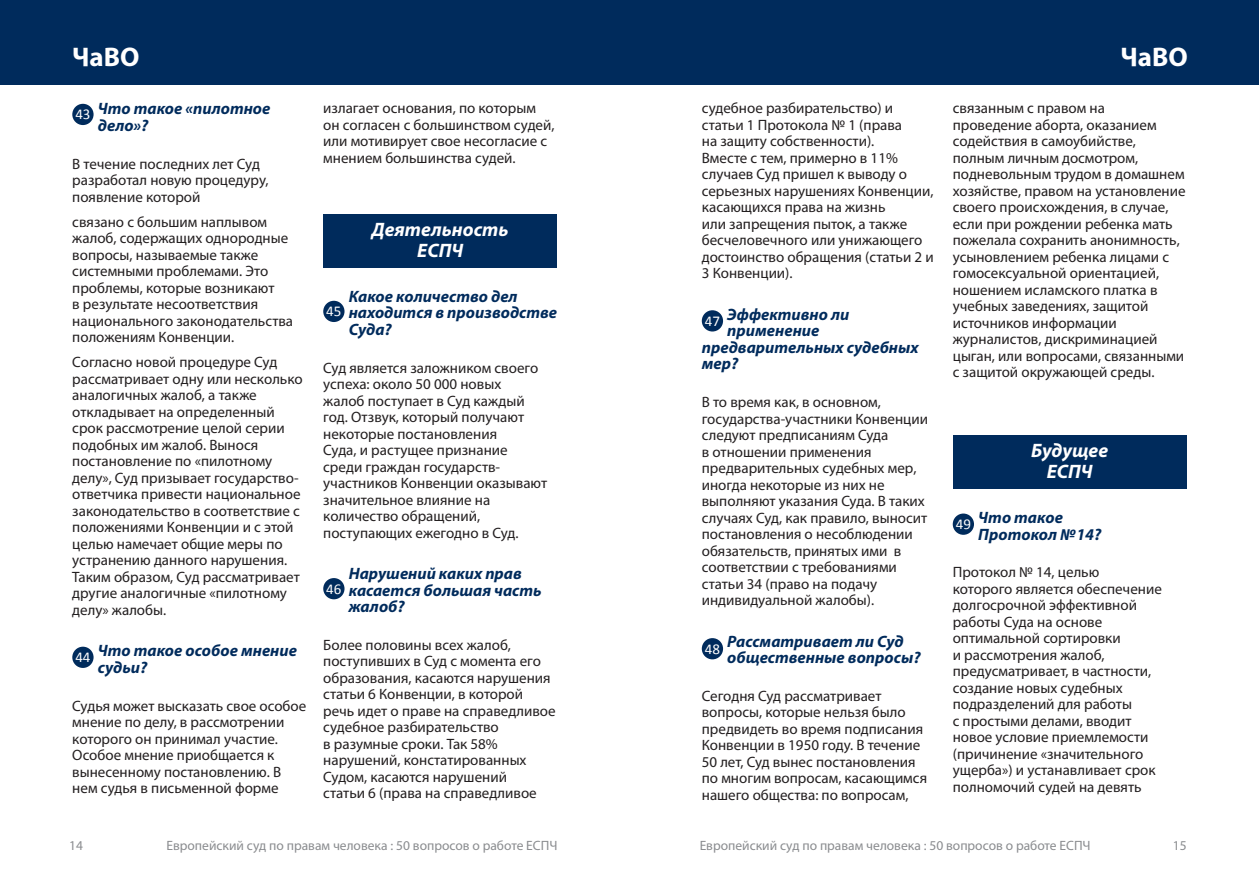
<style>
.page{position:relative;width:1259px;height:893px;background:#fff}
.page>*{position:absolute;margin:0;border:0;box-sizing:border-box;transform-origin:0 0}
.t1{font:700 27px "Myriad Pro";color:#fff}
.t2{font:italic 700 19.5px/21px "Myriad Pro";color:#fff;text-align:center}
.FAQ_-_Question{font:italic 700 16.5px/16.5px "Myriad Pro";color:#002b5c}
.FAQ_-_Texte{font:15px/16.5px "Myriad Pro";color:#231f20}
.t3{font:15px "Calibri";color:#fff}
.t4{font:13.5px "Myriad Pro";color:#8a8c8f}
</style>
<div class="page">
<div style="left:0;top:0;width:1259px;height:85px;background:#002b5c"></div>
<div style="left:72px;top:104px;width:22px;height:21px;background:#002b5c;border-radius:50%"></div>
<div style="left:72px;top:647px;width:22px;height:21px;background:#002b5c;border-radius:50%"></div>
<div style="left:323px;top:215px;width:234px;height:53px;background:#002b5c"></div>
<div style="left:323px;top:301px;width:21px;height:21px;background:#002b5c;border-radius:50%"></div>
<div style="left:323px;top:578px;width:21px;height:21px;background:#002b5c;border-radius:50%"></div>
<div style="left:702px;top:310px;width:21px;height:21px;background:#002b5c;border-radius:50%"></div>
<div style="left:702px;top:638px;width:21px;height:21px;background:#002b5c;border-radius:50%"></div>
<div style="left:952px;top:435px;width:234px;height:53px;background:#002b5c"></div>
<div style="left:952px;top:514px;width:22px;height:21px;background:#002b5c;border-radius:50%"></div>
<h1 class="t1" style="left:72px;top:39px;width:69px">ЧаВО</h1>
<h1 class="t1" style="left:1120px;top:39px;width:69px">ЧаВО</h1>
<p class="t3" style="left:75px;top:105px;width:17px">43</p>
<p class="FAQ_-_Question" style="left:98px;top:100px;width:174px">Что такое «пилотное дело»?</p>
<p class="FAQ_-_Texte" style="left:72px;top:155px;width:198px">В течение последних лет Суд разработал новую процедуру, появление которой</p>
<p class="FAQ_-_Texte" style="left:72px;top:213px;width:222px">связано с большим наплывом жалоб, содержащих однородные вопросы, называемые также системными проблемами. Это проблемы, которые возникают<br>в результате несоответствия национального законодательства положениям Конвенции.</p>
<p class="FAQ_-_Texte" style="left:72px;top:354px;width:232px">Согласно новой процедуре Суд рассматривает одну или несколько аналогичных жалоб, а также откладывает на определенный срок рассмотрение целой серии подобных им жалоб. Вынося постановление по «пилотному делу», Суд призывает государство&shy;ответчика привести национальное законодательство в соответствие с положениями Конвенции и с этой целью намечает общие меры по устранению данного нарушения.<br>Таким образом, Суд рассматривает другие аналогичные «пилотному делу» жалобы.</p>
<p class="t3" style="left:75px;top:648px;width:17px">44</p>
<p class="FAQ_-_Question" style="left:98px;top:642px;width:201px">Что такое особое мнение судьи?</p>
<p class="FAQ_-_Texte" style="left:72px;top:697px;width:235px">Судья может высказать свое особое мнение по делу, в рассмотрении которого он принимал участие.<br>Особое мнение приобщается к вынесенному постановлению. В нем судья в письменной форме</p>
<p class="FAQ_-_Texte" style="left:323px;top:100px;width:233px">излагает основания, по которым он согласен с большинством судей, или мотивирует свое несогласие с мнением большинства судей.</p>
<p class="t2" style="left:372px;top:219px;width:138px">Деятельность<br>ЕСПЧ</p>
<p class="FAQ_-_Question" style="left:349px;top:287px;width:210px">Какое количество дел находится в производстве<br>Суда?</p>
<p class="FAQ_-_Texte" style="left:323px;top:359px;width:225px">Суд является заложником своего успеха: около 50 000 новых<br>жалоб поступает в Суд каждый год. Отзвук, который получают некоторые постановления<br>Суда, и растущее признание среди граждан государств&shy;участников Конвенции оказывают значительное влияние на количество обращений, поступающих ежегодно в Суд.</p>
<p class="t3" style="left:326px;top:302px;width:17px">45</p>
<p class="FAQ_-_Question" style="left:349px;top:565px;width:194px">Нарушений каких прав касается большая часть жалоб?</p>
<p class="FAQ_-_Texte" style="left:323px;top:636px;width:234px">Более половины всех жалоб, поступивших в Суд с момента его образования, касаются нарушения статьи 6 Конвенции, в которой речь идет о праве на справедливое судебное разбирательство<br>в разумные сроки. Так 58% нарушений, констатированных<br>Судом, касаются нарушений<br>статьи 6 (права на справедливое</p>
<p class="t3" style="left:326px;top:579px;width:17px">46</p>
<p class="FAQ_-_Texte" style="left:702px;top:100px;width:233px">судебное разбирательство) и статьи 1 Протокола № 1 (права<br>на защиту собственности).<br>Вместе с тем, примерно в 11% случаев Суд пришел к выводу о серьезных нарушениях Конвенции, касающихся права на жизнь<br>или запрещения пыток, а также бесчеловечного или унижающего достоинство обращения (статьи 2 и<br>3 Конвенции).</p>
<p class="t3" style="left:705px;top:311px;width:17px">47</p>
<p class="FAQ_-_Question" style="left:727px;top:305px;width:124px">Эффективно ли</p>
<p class="FAQ_-_Question" style="left:727px;top:322px;width:94px">применение</p>
<p class="FAQ_-_Question" style="left:702px;top:338px;width:218px">предварительных судебных</p>
<p class="FAQ_-_Question" style="left:702px;top:355px;width:38px">мер?</p>
<p class="FAQ_-_Texte" style="left:702px;top:394px;width:228px">В то время как, в основном, государства-участники Конвенции следуют предписаниям Суда<br>в отношении применения предварительных судебных мер, иногда некоторые из них не выполняют указания Суда. В таких случаях Суд, как правило, выносит постановления о несоблюдении обязательств, принятых ими в соответствии с требованиями статьи 34 (право на подачу индивидуальной жалобы).</p>
<p class="t3" style="left:705px;top:639px;width:17px">48</p>
<p class="FAQ_-_Question" style="left:727px;top:632px;width:195px">Рассматривает ли Суд общественные вопросы?</p>
<p class="FAQ_-_Texte" style="left:702px;top:687px;width:227px">Сегодня Суд рассматривает вопросы, которые нельзя было предвидеть во время подписания<br>Конвенции в 1950 году. В течение<br>50 лет, Суд вынес постановления по многим вопросам, касающимся нашего общества: по вопросам,</p>
<p class="FAQ_-_Texte" style="left:952px;top:100px;width:234px">связанным с правом на проведение аборта, оказанием содействия в самоубийстве, полным личным досмотром, подневольным трудом в домашнем хозяйстве, правом на установление своего происхождения, в случае, если при рождении ребенка мать пожелала сохранить анонимность, усыновлением ребенка лицами с гомосексуальной ориентацией, ношением исламского платка в учебных заведениях, защитой источников информации журналистов, дискриминацией цыган, или вопросами, связанными с защитой окружающей среды.</p>
<p class="t2" style="left:1031px;top:439px;width:78px">Будущее<br>ЕСПЧ</p>
<p class="t3" style="left:955px;top:515px;width:17px">49</p>
<p class="FAQ_-_Question" style="left:978px;top:509px;width:125px">Что такое<br>Протокол №14?</p>
<p class="FAQ_-_Texte" style="left:952px;top:564px;width:211px">Протокол № 14, целью которого является обеспечение долгосрочной эффективной работы Суда на основе оптимальной сортировки<br>и рассмотрения жалоб, предусматривает, в частности, создание новых судебных подразделений для работы<br>с простыми делами, вводит новое условие приемлемости (причинение «значительного ущерба») и устанавливает срок полномочий судей на девять</p>
<p class="t4" style="left:69px;top:837px;width:15px">14</p>
<p class="t4" style="left:166px;top:837px;width:392px">Европейский суд по правам человека : 50 вопросов о работе ЕСПЧ</p>
<p class="t4" style="left:699px;top:837px;width:392px">Европейский суд по правам человека : 50 вопросов о работе ЕСПЧ</p>
<p class="t4" style="left:1172px;top:837px;width:15px">15</p>
</div>
